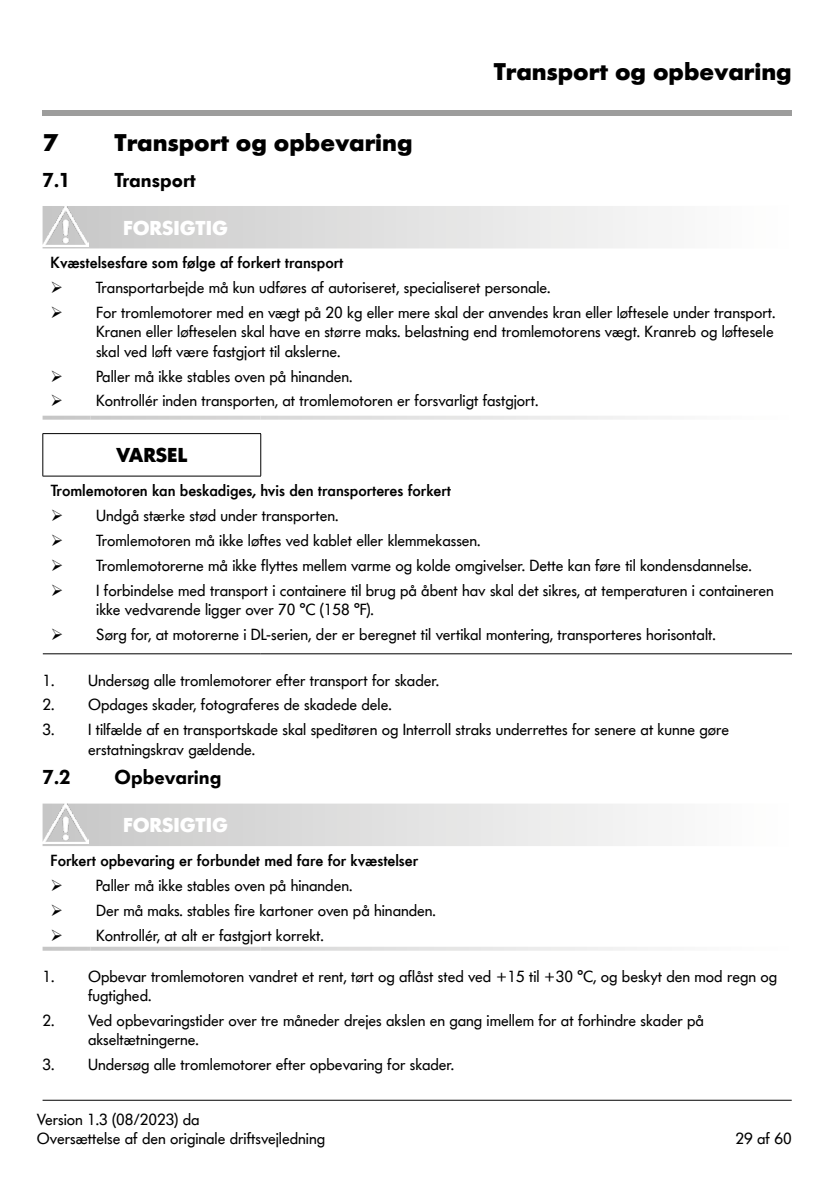
<style>
.page{position:relative;width:840px;height:1191px;background:#fff}
.page>*{position:absolute;margin:0;border:0;box-sizing:border-box;transform-origin:0 0}
.t1{font:700 24px "Futura BQ";color:#000}
.t2{font:600 20px "Futura BQ";color:#000}
.t3{font:700 20px "Futura BQ";color:#fff}
.t4{font:700 20px "Futura BQ";color:#000}
.t5{font:16px/24.8px "Futura BQ";color:#000}
.t6{font:500 16px "Futura BQ";color:#000}
</style>
<div class="page">
<div style="left:43px;top:111px;width:748px;height:5px;background:#9d9d9c"></div>
<hr style="left:43px;top:1100px;width:748px;height:1px;background:#000">
<svg style="left:43px;top:206px;width:605px;height:42px;background:#dfdfdf"></svg>
<svg style="left:43px;top:416px;width:47px;height:4px"></svg>
<svg style="left:90px;top:416px;width:170px;height:4px"></svg>
<svg style="left:260px;top:416px;width:388px;height:4px;fill:#e8e8e8"></svg>
<img style="left:43px;top:206px;width:45px;height:40px">
<hr style="left:43px;top:653px;width:217px;height:1px;background:#000">
<hr style="left:260px;top:653px;width:531px;height:1px;background:#000">
<hr style="left:43px;top:433px;width:218px;height:1px;background:#000">
<hr style="left:42px;top:434px;width:1px;height:42px;background:#000">
<hr style="left:260px;top:434px;width:1px;height:42px;background:#000">
<hr style="left:43px;top:476px;width:218px;height:1px;background:#000">
<svg style="left:43px;top:803px;width:605px;height:43px;background:#dfdfdf"></svg>
<svg style="left:43px;top:946px;width:47px;height:4px"></svg>
<svg style="left:90px;top:946px;width:170px;height:4px"></svg>
<svg style="left:260px;top:946px;width:388px;height:4px"></svg>
<img style="left:43px;top:804px;width:45px;height:40px">
<h1 class="t1" style="left:493px;top:56px;width:299px">Transport og opbevaring</h1>
<h1 class="t1" style="left:43px;top:127px;width:18px">7</h1>
<h1 class="t1" style="left:115px;top:127px;width:299px">Transport og opbevaring</h1>
<p class="t2" style="left:43px;top:167px;width:30px">7.1</p>
<p class="t2" style="left:115px;top:167px;width:82px">Transport</p>
<p class="t3" style="left:123px;top:214px;width:106px">FORSIGTIG</p>
<p class="t6" style="left:51px;top:252px;width:294px">Kvæstelsesfare som følge af forkert transport</p>
<p class="t5" style="left:96px;top:275px;width:680px">Transportarbejde må kun udføres af autoriseret, specialiseret personale.<br>For tromlemotorer med en vægt på 20 kg eller mere skal der anvendes kran eller løftesele under transport.</p>
<p class="t5" style="left:96px;top:322px;width:678px;line-height:19.2px">Kranen eller løfteselen skal have en større maks. belastning end tromlemotorens vægt. Kranreb og løftesele skal ved løft være fastgjort til akslerne.</p>
<p class="t5" style="left:96px;top:363px;width:443px">Paller må ikke stables oven på hinanden.<br>Kontrollér inden transporten, at tromlemotoren er forsvarligt fastgjort.</p>
<p class="t4" style="left:116px;top:442px;width:73px">VARSEL</p>
<p class="t6" style="left:51px;top:480px;width:401px">Tromlemotoren kan beskadiges, hvis den transporteres forkert</p>
<p class="t5" style="left:96px;top:503px;width:678px">Undgå stærke stød under transporten.<br>Tromlemotoren må ikke løftes ved kablet eller klemmekassen.<br>Tromlemotorerne må ikke flyttes mellem varme og kolde omgivelser. Dette kan føre til kondensdannelse.<br>I forbindelse med transport i containere til brug på åbent hav skal det sikres, at temperaturen i containeren</p>
<p class="t5" style="left:96px;top:597px;width:620px">ikke vedvarende ligger over 70 °C (158 °F).<br>Sørg for, at motorerne i DL-serien, der er beregnet til vertikal montering, transporteres horisontalt.</p>
<p class="t5" style="left:43px;top:667px;width:397px">1. Undersøg alle tromlemotorer efter transport for skader.</p>
<p class="t5" style="left:43px;top:692px;width:350px">2. Opdages skader, fotograferes de skadede dele.</p>
<p class="t5" style="left:88px;top:720px;width:642px;line-height:19.2px;text-indent:-45px">3. I tilfælde af en transportskade skal speditøren og Interroll straks underrettes for senere at kunne gøre erstatningskrav gældende.</p>
<p class="t2" style="left:43px;top:764px;width:30px">7.2</p>
<p class="t2" style="left:115px;top:764px;width:108px">Opbevaring</p>
<p class="t3" style="left:123px;top:812px;width:106px">FORSIGTIG</p>
<p class="t6" style="left:51px;top:850px;width:369px">Forkert opbevaring er forbundet med fare for kvæstelser</p>
<p class="t5" style="left:96px;top:873px;width:341px">Paller må ikke stables oven på hinanden.<br>Der må maks. stables fire kartoner oven på hinanden.<br>Kontrollér, at alt er fastgjort korrekt.</p>
<p class="t5" style="left:88px;top:966px;width:690px;line-height:19.2px;text-indent:-45px">1. Opbevar tromlemotoren vandret et rent, tørt og aflåst sted ved +15 til +30 °C, og beskyt den mod regn og fugtighed.</p>
<p class="t5" style="left:88px;top:1010px;width:617px;line-height:19.2px;text-indent:-45px">2. Ved opbevaringstider over tre måneder drejes akslen en gang imellem for at forhindre skader på akseltætningerne.</p>
<p class="t5" style="left:43px;top:1052px;width:413px">3. Undersøg alle tromlemotorer efter opbevaring for skader.</p>
<p class="t5" style="left:37px;top:1109px;width:289px;line-height:19.2px">Version 1.3 (08/2023) da<br>Oversættelse af den originale driftsvejledning</p>
<p class="t5" style="left:735px;top:1126px;width:58px">29 af 60</p>
</div>
